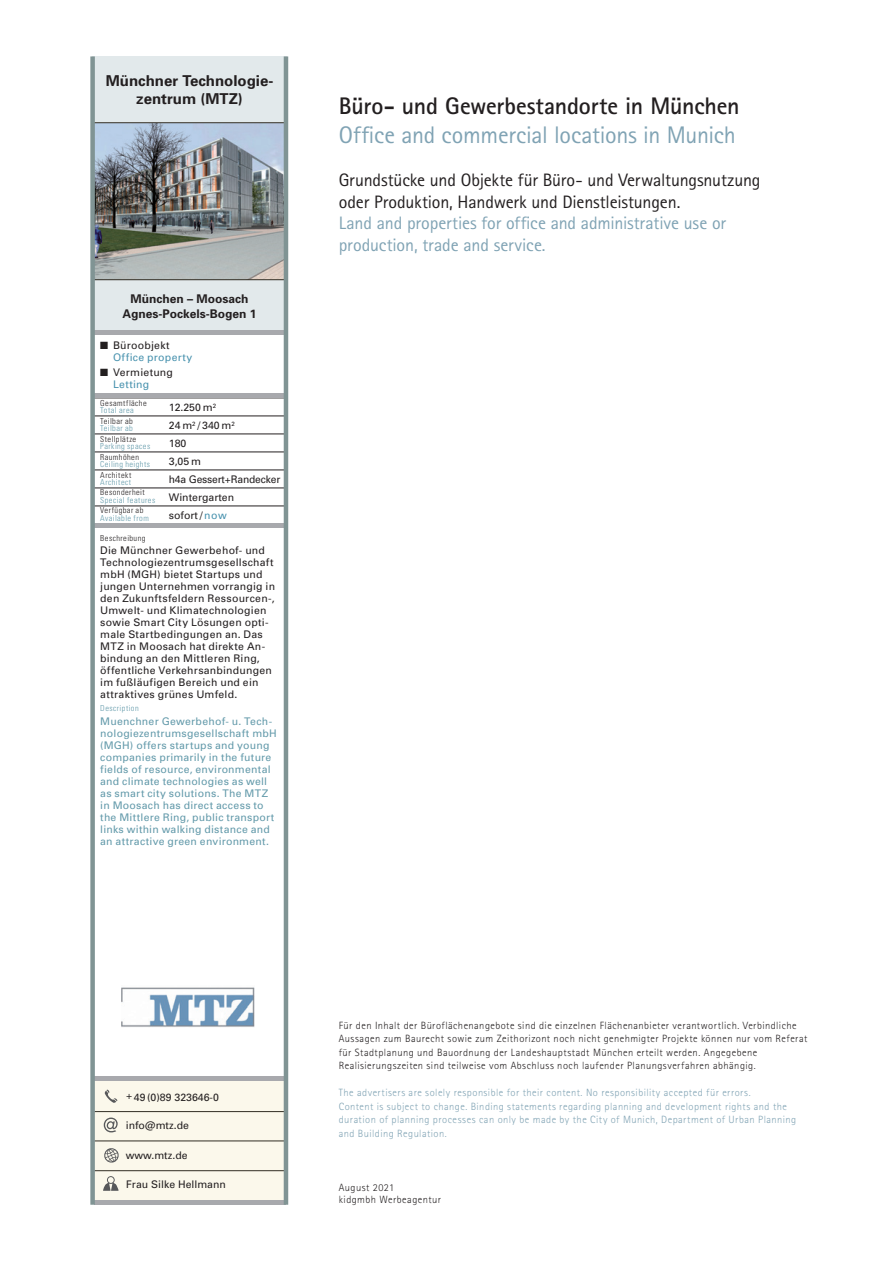
<style>
.page{position:relative;width:893px;height:1263px;background:#fff}
.page>*{position:absolute;margin:0;border:0;box-sizing:border-box;transform-origin:0 0}
.t1{font:24px "Rotis Sans Serif";letter-spacing:-.01em;color:#80a3b4}
.t2{font:700 24px "Rotis Sans Serif";letter-spacing:-.01em;color:#231f20}
.t3{font:18px/21.6px "Rotis Sans Serif";letter-spacing:-.01em;color:#231f20}
.t4{font:18px/21.6px "Rotis Sans Serif";letter-spacing:-.005em;color:#80a3b4}
.t5{font:700 15px/18px "Univers";color:#231f20;text-align:center}
.t6{font:700 12px/15px "Univers";color:#231f20;text-align:center}
.t7{font:10.5px/12px "Univers";letter-spacing:.02em;color:#231f20}
.t8{font:300 10.5px/13.5px "Rotis Sans Serif";letter-spacing:.04em;color:#231f20}
.t9{font:10.5px/12px "Univers";letter-spacing:.025em;color:#639aaa}
.t10{font:300 10.5px/13.5px "Rotis Sans Serif";letter-spacing:.045em;color:#80a3b4}
.t11{font:10.5px/18px "Univers";color:#231f20}
.t12{font:10.5px/12px "Univers";letter-spacing:.025em;color:#4892ae}
.t13{font:300 condensed 8.25px "Univers";letter-spacing:.055em;color:#639aaa}
.t14{font:300 condensed 8.25px "Univers";letter-spacing:.055em;color:#231f20}
.s1{color:#231f20}
.s2{color:#4892ae}
</style>
<div class="page">
<div style="left:92px;top:56px;width:195px;height:275px;background:#e2e9eb"></div>
<div style="left:91px;top:1077px;width:195px;height:126px;background:#fbf8eb"></div>
<img style="left:95px;top:123px;width:189px;height:156px">
<img style="left:122px;top:987px;width:133px;height:40px">
<svg style="left:105px;top:1090px;width:12px;height:13px"></svg>
<svg style="left:104px;top:1117px;width:14px;height:15px"></svg>
<svg style="left:104px;top:1148px;width:15px;height:15px"></svg>
<svg style="left:103px;top:1176px;width:16px;height:15px"></svg>
<hr style="left:94px;top:279px;width:191px;height:1px;background:#312d23">
<hr style="left:94px;top:122px;width:191px;height:1px;background:#312d23">
<hr style="left:94px;top:1111px;width:191px;height:1px;background:#312d23">
<hr style="left:94px;top:1140px;width:191px;height:1px;background:#312d23">
<hr style="left:94px;top:1170px;width:191px;height:1px;background:#312d23">
<hr style="left:94px;top:398px;width:191px;height:1px;background:#231f20">
<hr style="left:94px;top:416px;width:191px;height:1px;background:#231f20">
<hr style="left:94px;top:434px;width:191px;height:1px;background:#231f20">
<hr style="left:94px;top:452px;width:191px;height:1px;background:#231f20">
<hr style="left:94px;top:470px;width:191px;height:1px;background:#231f20">
<hr style="left:94px;top:488px;width:191px;height:1px;background:#231f20">
<hr style="left:94px;top:506px;width:191px;height:1px;background:#231f20">
<hr style="left:94px;top:394px;width:191px;height:4px;background:#a8a9ad">
<hr style="left:94px;top:330px;width:191px;height:4px;background:#a8a9ad">
<div style="left:94px;top:523px;width:191px;height:5px;background:#a8a9ad"></div>
<hr style="left:94px;top:1076px;width:191px;height:4px;background:#a8a9ad">
<hr style="left:94px;top:1200px;width:191px;height:4px;background:#a8a9ad">
<div style="left:90px;top:56px;width:5px;height:1149px;background:#809494"></div>
<hr style="left:284px;top:56px;width:4px;height:1149px;background:#809494">
<h3 class="t5" style="left:106px;top:72px;width:169px">Münchner Technologie&shy;zentrum (MTZ)</h3>
<p class="t6" style="left:123px;top:291px;width:136px">München – Moosach<br>Agnes-Pockels-Bogen 1</p>
<p class="t12" style="left:113px;top:339px;width:81px;text-indent:-13px"><span class="s1">■ Büroobjekt<br></span>Office property</p>
<p class="t7" style="left:113px;top:366px;width:61px;text-indent:-13px">■ Vermietung<br><span class="s2">Letting</span></p>
<p class="t11" style="left:169px;top:399px;width:113px">12.250 m<sup>2<br></sup>24 m<sup>2</sup> / 340 m<sup>2<br></sup>180<br>3,05 m<br>h4a Gessert+Randecker<br>Wintergarten<br>sofort /<span class="s2">now</span></p>
<p class="t14" style="left:100px;top:533px;width:47px">Beschreibung</p>
<p class="t7" style="left:100px;top:544px;width:176px">Die Münchner Gewerbehof- und<br>Technologiezentrumsgesellschaft mbH (MGH) bietet Startups und jungen Unternehmen vorrangig in den Zukunftsfeldern Ressourcen-,<br>Umwelt- und Klimatechnologien sowie Smart City Lösungen opti&shy;male Startbedingungen an. Das<br>MTZ in Moosach hat direkte An&shy;bindung an den Mittleren Ring, öffentliche Verkehrsanbindungen im fußläufigen Bereich und ein attraktives grünes Umfeld.</p>
<p class="t13" style="left:100px;top:704px;width:40px">Description</p>
<p class="t9" style="left:100px;top:715px;width:178px">Muenchner Gewerbehof- u. Tech&shy;nologiezentrumsgesellschaft mbH (MGH) offers startups and young companies primarily in the future fields of resource, environmental and climate technologies as well as smart city solutions. The MTZ in Moosach has direct access to the Mittlere Ring, public transport links within walking distance and an attractive green environment.</p>
<p class="t14" style="left:100px;top:398px;width:48px">Gesamtfläche</p>
<p class="t13" style="left:100px;top:405px;width:35px">Total area</p>
<p class="t14" style="left:100px;top:416px;width:34px">Teilbar ab</p>
<p class="t13" style="left:100px;top:423px;width:34px">Teilbar ab</p>
<p class="t14" style="left:100px;top:434px;width:37px">Stellplätze</p>
<p class="t13" style="left:100px;top:441px;width:52px">Parking spaces</p>
<p class="t14" style="left:100px;top:452px;width:40px">Raumhöhen</p>
<p class="t13" style="left:100px;top:459px;width:51px">Ceiling heights</p>
<p class="t14" style="left:100px;top:470px;width:33px">Architekt</p>
<p class="t13" style="left:100px;top:477px;width:32px">Architect</p>
<p class="t14" style="left:100px;top:488px;width:46px">Besonderheit</p>
<p class="t13" style="left:100px;top:495px;width:56px">Special features</p>
<p class="t14" style="left:100px;top:506px;width:45px">Verfügbar ab</p>
<p class="t13" style="left:100px;top:513px;width:50px">Available from</p>
<h1 class="t2" style="left:339px;top:91px;width:402px">Büro- und Gewerbestandorte in München</h1>
<h1 class="t1" style="left:339px;top:120px;width:399px">Office and commercial locations in Munich</h1>
<h2 class="t3" style="left:339px;top:169px;width:423px">Grundstücke und Objekte für Büro- und Verwaltungsnutzung oder Produktion, Handwerk und Dienstleistungen.</h2>
<h2 class="t4" style="left:339px;top:212px;width:389px">Land and properties for office and administrative use or production, trade and service.</h2>
<p class="t11" style="left:126px;top:1088px;width:94px">+ 49 (0)89 323646-0</p>
<p class="t11" style="left:126px;top:1116px;width:65px">info@mtz.de</p>
<p class="t7" style="left:126px;top:1149px;width:63px">www.mtz.de</p>
<p class="t11" style="left:126px;top:1175px;width:101px">Frau Silke Hellmann</p>
<p class="t8" style="left:339px;top:1018px;width:470px">Für den Inhalt der Büroflächenangebote sind die einzelnen Flächenanbieter verantwortlich. Verbindliche Aussagen zum Baurecht sowie zum Zeithorizont noch nicht genehmigter Projekte können nur vom Referat für Stadtplanung und Bauordnung der Landeshauptstadt München erteilt werden. Angegebene Realisierungszeiten sind teilweise vom Abschluss noch laufender Planungsverfahren abhängig.</p>
<p class="t10" style="left:339px;top:1086px;width:459px">The advertisers are solely responsible for their content. No responsibility accepted für errors.<br>Content is subject to change. Binding statements regarding planning and development rights and the duration of planning processes can only be made by the City of Munich, Department of Urban Planning and Building Regulation.</p>
<p class="t8" style="left:339px;top:1181px;width:104px;line-height:12.6px">August 2021<br>kidgmbh Werbeagentur</p>
</div>
